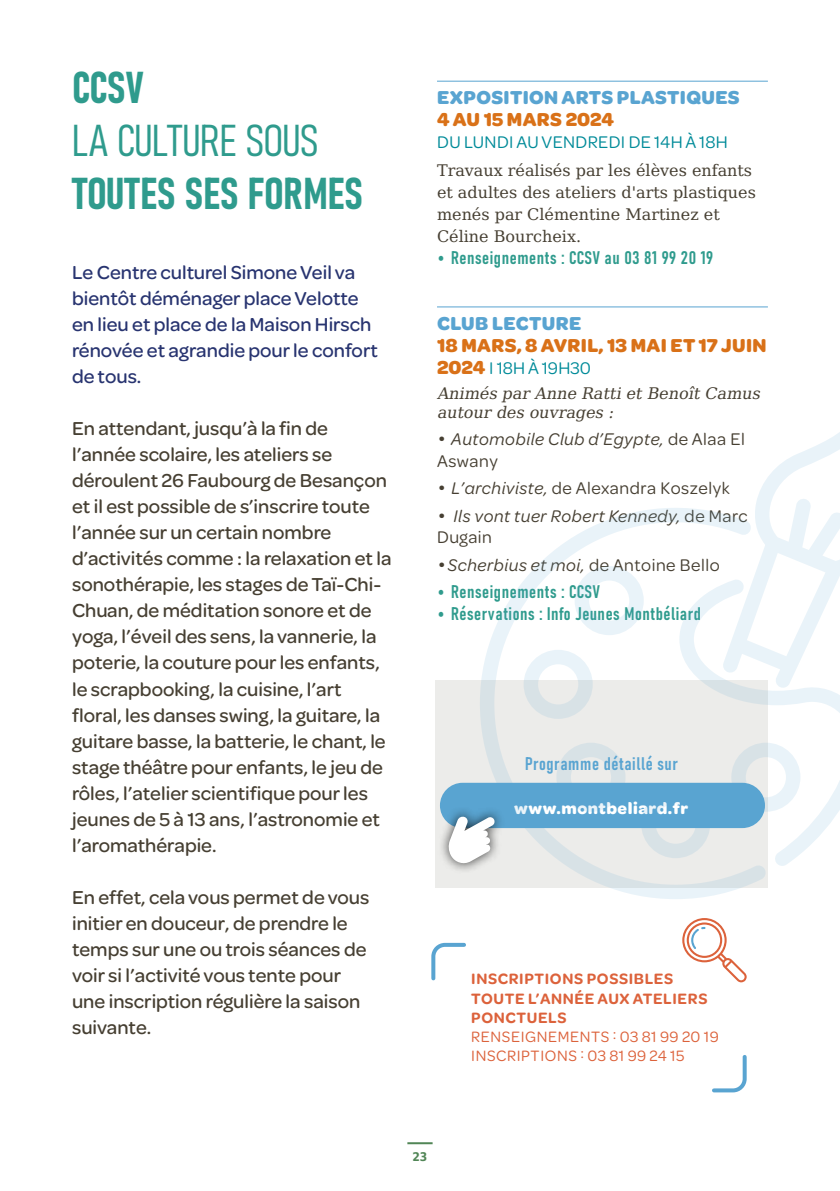
<style>
.page{position:relative;width:840px;height:1191px;background:#fff}
.page>*{position:absolute;margin:0;border:0;box-sizing:border-box;transform-origin:0 0}
.info_pratiques{font:44px/52.8px "Bahnschrift";color:#2f9b8d}
.info_pratiques-2{font:500 20px/26px "Omnes";color:#463f32}
.info_pratiques-3{font:500 20px/26px "Omnes";color:#283470}
.titre_activité{font:700 20px "Omnes";letter-spacing:.02em;color:#59a4d1}
.titre_activité-2{font:700 20px "Omnes";letter-spacing:.02em;color:#d97118}
.titre_activité-3{font:700 20px "Omnes";color:#d97118}
.t1{font:italic 18px/21.6px "Omnes";letter-spacing:.03em;color:#463f32}
.info_pratiques-4{font:18px "Bahnschrift";letter-spacing:.03em;color:#2f9b8d}
.titre_activité-4{font:18px "Omnes";letter-spacing:.015em;color:#008b99}
.t2{font:18px "Omnes";letter-spacing:.03em;color:#463f32}
.info_pratiques-5{font:18px "Bahnschrift";letter-spacing:.03em;color:#59a4d1}
.t3{font:700 17px "Omnes";letter-spacing:.03em;color:#fff}
.info_pratiques-6{font:16px/22px "DejaVu Math Te X Gyre";color:#463f32}
.titre_activité-5{font:600 16px/19.2px "Omnes";letter-spacing:.04em;color:#dc623b}
.t4{font:italic 16px/19.2px "DejaVu Math Te X Gyre";color:#463f32}
.titre_activité-6{font:16px "Omnes";letter-spacing:.04em;color:#dc623b}
.t5{font:700 12px "DejaVu Sans Condensed";color:#518656}
.s1{font-family:"DejaVu Serif Condensed"}
.s2{font-weight:700;font-size:20px;color:#d97118}
.s3{font-family:"Ubuntu"}
.s4{font-style:normal}
.s5{font-family:"Ubuntu";font-style:italic}
.s6{font-style:italic}
</style>
<div class="page">
<hr style="left:407px;top:1142px;width:25px;height:2px;background:#518656">
<hr style="left:437px;top:81px;width:330px;height:1px;background:#59a4d1">
<hr style="left:437px;top:306px;width:330px;height:1px;background:#59a4d1">
<svg style="left:682px;top:918px;width:64px;height:64px"></svg>
<svg style="left:431px;top:942px;width:35px;height:39px"></svg>
<svg style="left:712px;top:1055px;width:35px;height:38px"></svg>
<div style="left:435px;top:680px;width:332px;height:207px;background:#ececea"></div>
<div style="left:439px;top:782px;width:325px;height:46px;background:#59a4d1;border-radius:23px"></div>
<div style="left:437px;top:805px;width:68px;height:69px;background:#000;opacity:.75"></div>
<svg style="left:447px;top:816px;width:32px;height:49px;background:#d6dfe4"></svg>
<svg style="left:766px;top:687px;width:73px;height:179px"></svg>
<svg style="left:479px;top:508px;width:287px;height:391px"></svg>
<svg style="left:574px;top:566px;width:69px;height:69px"></svg>
<svg style="left:523px;top:650px;width:69px;height:69px"></svg>
<svg style="left:556px;top:742px;width:69px;height:69px"></svg>
<svg style="left:640px;top:789px;width:69px;height:69px"></svg>
<svg style="left:730px;top:742px;width:70px;height:69px"></svg>
<svg style="left:721px;top:433px;width:118px;height:254px"></svg>
<p class="info_pratiques" style="left:72px;top:58px;width:73px">CCSV</p>
<p class="info_pratiques" style="left:72px;top:111px;width:293px">LA CULTURE SOUS<br>TOUTES SES FORMES</p>
<p class="info_pratiques-3" style="left:72px;top:258px;width:307px">Le Centre culturel Simone Veil va bientôt déménager place Velotte en lieu et place de la Maison Hirsch rénovée et agrandie pour le confort de tous.</p>
<p class="info_pratiques-2" style="left:72px;top:414px;width:321px">En attendant, jusqu’à la fin de l’année scolaire, les ateliers se déroulent 26 Faubourg de Besançon et il est possible de s’inscrire toute l’année sur un certain nombre d’activités comme : la relaxation et la sonothérapie, les stages de Taï-Chi-Chuan, de méditation sonore et de yoga, l’éveil des sens, la vannerie, la poterie, la couture pour les enfants, le scrapbooking, la cuisine, l’art floral, les danses swing, la guitare, la guitare basse, la batterie, le chant, le stage théâtre pour enfants, le jeu de rôles, l’atelier scientifique pour les jeunes de 5 à 13 ans, l’astronomie et l’aromathérapie.</p>
<p class="info_pratiques-2" style="left:72px;top:882px;width:299px">En effet, cela vous permet de vous initier en douceur, de prendre le temps sur une ou trois séances de voir si l’activité vous tente pour une inscription régulière la saison suivante.</p>
<p class="titre_activité" style="left:437px;top:84px;width:304px">EXPOSITION ARTS PLASTIQUES</p>
<p class="titre_activité-3" style="left:437px;top:106px;width:178px">4 AU 15 MARS 2024</p>
<p class="titre_activité-4" style="left:437px;top:130px;width:292px">DU LUNDI AU VENDREDI DE 14H À 18H</p>
<p class="info_pratiques-6" style="left:437px;top:159px;width:320px">Travaux réalisés par les élèves enfants et adultes des ateliers d'arts plastiques menés par Clémentine Martinez et Céline Bourcheix.</p>
<p class="info_pratiques-4" style="left:437px;top:244px;width:277px"><span class="s1">∙</span> Renseignements : CCSV au 03 81 99 20 19</p>
<p class="titre_activité" style="left:437px;top:309px;width:145px">CLUB LECTURE</p>
<p class="titre_activité-2" style="left:437px;top:331px;width:331px">18 MARS, 8 AVRIL, 13 MAI ET 17 JUIN</p>
<p class="titre_activité-4" style="left:437px;top:356px;width:155px"><span class="s2">2024</span> I 18H À 19H30</p>
<p class="t4" style="left:437px;top:384px;width:336px">AnimésparAnneRattietBenoîtCamus autourdesouvrages:</p>
<p class="t1" style="left:437px;top:428px;width:309px"><span class="s3">•</span> Automobile Club d’Egypte, <span class="s4">de Alaa El<br>Aswany</span></p>
<p class="t2" style="left:437px;top:476px;width:294px"><span class="s5">•</span> <span class="s6">L’archiviste,</span> de Alexandra Koszelyk</p>
<p class="t1" style="left:437px;top:504px;width:312px"><span class="s3">•</span> Ils vont tuer Robert Kennedy, <span class="s4">de Marc<br>Dugain</span></p>
<p class="t1" style="left:437px;top:553px;width:284px"><span class="s3">•</span> Scherbius et moi, <span class="s4">de Antoine Bello</span></p>
<p class="info_pratiques-4" style="left:437px;top:578px;width:164px"><span class="s1">∙</span> Renseignements : CCSV</p>
<p class="info_pratiques-4" style="left:437px;top:600px;width:265px"><span class="s1">∙</span> Réservations : Info Jeunes Montbéliard</p>
<p class="info_pratiques-5" style="left:525px;top:749px;width:154px">Programme détaillé sur</p>
<p class="t3" style="left:514px;top:796px;width:175px">www.montbeliard.fr</p>
<p class="titre_activité-5" style="left:471px;top:968px;width:237px">INSCRIPTIONS POSSIBLES<br>TOUTE L’ANNÉE AUX ATELIERS<br>PONCTUELS</p>
<p class="titre_activité-6" style="left:471px;top:1026px;width:249px">RENSEIGNEMENTS : 03 81 99 20 19</p>
<p class="titre_activité-6" style="left:471px;top:1045px;width:215px">INSCRIPTIONS : 03 81 99 24 15</p>
<p class="t5" style="left:412px;top:1147px;width:16px">23</p>
</div>
